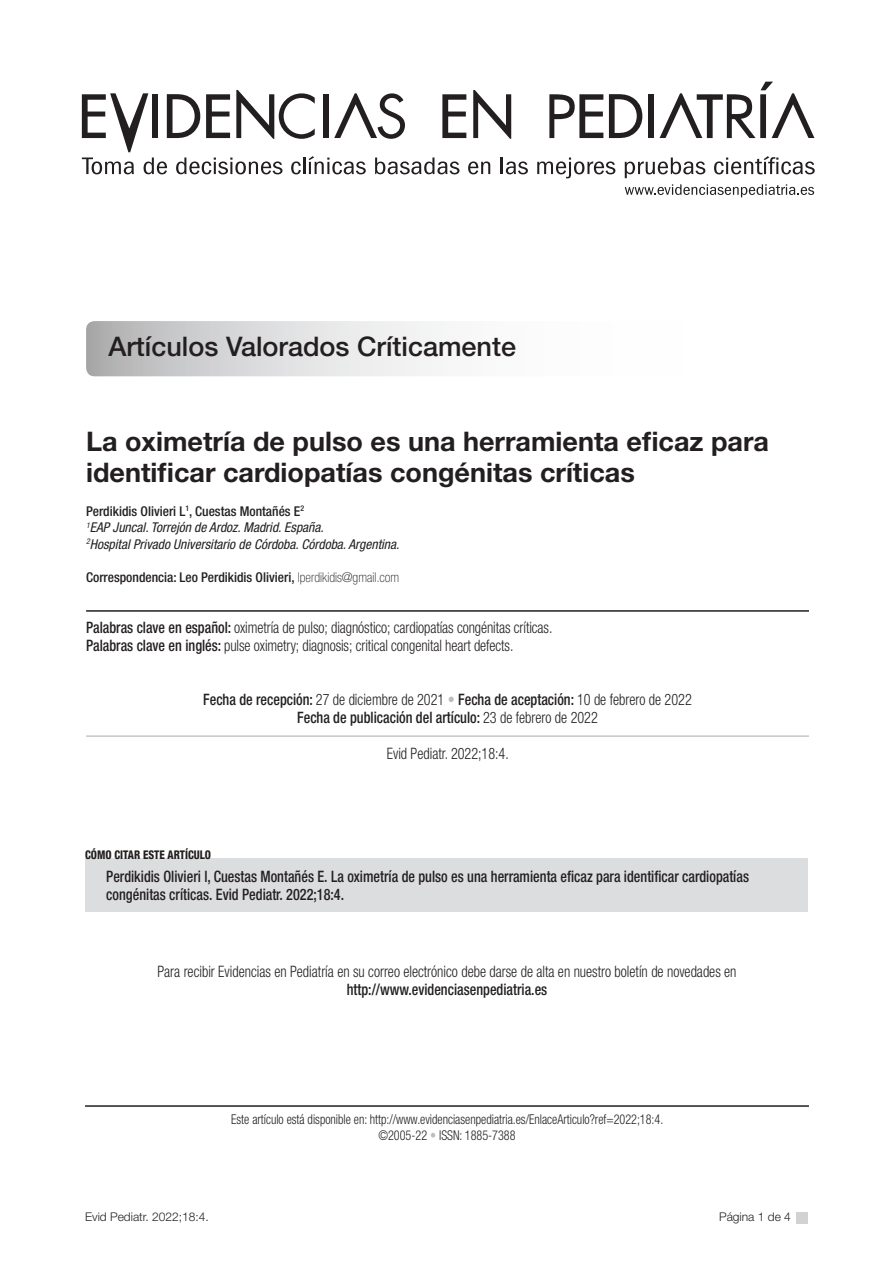
<style>
.page{position:relative;width:893px;height:1263px;background:#fff}
.page>*{position:absolute;margin:0;border:0;box-sizing:border-box;transform-origin:0 0}
.t1{font:700 27px/31.5px "Helvetica Neue LT Std";color:#231f20}
.t2{font:500 27px "Helvetica Neue";color:#231f20}
.t3{font:300 condensed 15.75px "Helvetica Neue LT Std";color:#231f20;scale:.9 1}
.t4{font:500 condensed 15.75px/18px "Helvetica Neue LT Std";color:#231f20;scale:.9 1}
.t5{font:300 condensed 13.5px/16.5px "Helvetica Neue LT Std";color:#231f20;text-align:center;scale:.9 1}
.t6{font:italic condensed 13.5px "Helvetica Neue LT Std";color:#231f20}
.t7{font:500 condensed 13.5px "Helvetica Neue LT Std";color:#231f20}
.t8{font:300 12px "Helvetica Neue";color:#231f20}
.t9{font:800 condensed 12px "Helvetica Neue LT Std";color:#231f20;scale:.9 1}
.s1{font-weight:100}
.s2{font-weight:500}
.s3{color:#bcbdc0}
.s4{font-weight:300}
</style>
<div class="page">
<div style="left:797px;top:1212px;width:11px;height:11px;background:#d1d2d4"></div>
<svg style="left:537px;top:158px;width:78px;height:20px"></svg>
<svg style="left:625px;top:157px;width:80px;height:21px"></svg>
<svg style="left:714px;top:156px;width:101px;height:18px"></svg>
<svg style="left:625px;top:184px;width:189px;height:13px"></svg>
<svg style="left:549px;top:94px;width:54px;height:44px"></svg>
<div style="left:648px;top:94px;width:6px;height:44px;background:#231f20"></div>
<svg style="left:609px;top:94px;width:33px;height:44px"></svg>
<svg style="left:660px;top:82px;width:154px;height:56px"></svg>
<svg style="left:82px;top:90px;width:446px;height:84px"></svg>
<svg style="left:86px;top:321px;width:723px;height:55px"></svg>
<hr style="left:86px;top:610px;width:723px;height:2px;background:#231f20">
<hr style="left:86px;top:736px;width:723px;height:1px;background:#a8a9ad">
<div style="left:85px;top:858px;width:723px;height:54px;background:#dcdddf"></div>
<hr style="left:85px;top:1105px;width:724px;height:2px;background:#231f20">
<p class="t2" style="left:108px;top:330px;width:409px">Artículos Valorados Críticamente</p>
<p class="t1" style="left:86px;top:425px;width:684px">La oximetría de pulso es una herramienta eficaz para identificar cardiopatías congénitas críticas</p>
<p class="t7" style="left:86px;top:503px;width:220px">Perdikidis Olivieri L<sup>1</sup>, Cuestas Montañés E<sup>2</sup></p>
<p class="t6" style="left:86px;top:520px;width:239px"><sup>1</sup>EAP Juncal. Torrejón de Ardoz. Madrid. España.</p>
<p class="t6" style="left:86px;top:536px;width:315px"><sup>2</sup>Hospital Privado Universitario de Córdoba. Córdoba. Argentina.</p>
<p class="t7" style="left:86px;top:569px;width:315px">Correspondencia: Leo Perdikidis Olivieri, <span class="s1">lperdikidis@gmail.com</span></p>
<p class="t3" style="left:86px;top:618px;width:520px"><span class="s2">Palabras clave en español:</span> oximetría de pulso; diagnóstico; cardiopatías congénitas críticas.</p>
<p class="t3" style="left:86px;top:636px;width:476px"><span class="s2">Palabras clave en inglés:</span> pulse oximetry; diagnosis; critical congenital heart defects.</p>
<p class="t3" style="left:203px;top:690px;width:544px"><span class="s2">Fecha de recepción:</span> 27 de diciembre de 2021 <span class="s3">•</span> <span class="s2">Fecha de aceptación:</span> 10 de febrero de 2022</p>
<p class="t4" style="left:297px;top:708px;width:336px">Fecha de publicación del artículo: <span class="s4">23 de febrero de 2022</span></p>
<p class="t3" style="left:387px;top:744px;width:137px">Evid Pediatr. 2022;18:4.</p>
<p class="t9" style="left:85px;top:847px;width:141px">CÓMO CITAR ESTE ARTÍCULO</p>
<p class="t4" style="left:106px;top:867px;width:716px">Perdikidis Olivieri l, Cuestas Montañés E. La oximetría de pulso es una herramienta eficaz para identificar cardiopatías congénitas críticas. Evid Pediatr. 2022;18:4.</p>
<p class="t3" style="left:157px;top:962px;width:645px">Para recibir Evidencias en Pediatría en su correo electrónico debe darse de alta en nuestro boletín de novedades en</p>
<p class="t4" style="left:347px;top:980px;width:224px">http://www.evidenciasenpediatria.es</p>
<p class="t5" style="left:231px;top:1111px;width:482px">Este artículo está disponible en: http://www.evidenciasenpediatria.es/EnlaceArticulo?ref=2022;18:4. ©2005-22 <span class="s3">•</span> ISSN: 1885-7388</p>
<p class="t8" style="left:85px;top:1210px;width:125px">Evid Pediatr. 2022;18:4.</p>
<p class="t8" style="left:719px;top:1210px;width:73px">Página 1 de 4</p>
</div>
